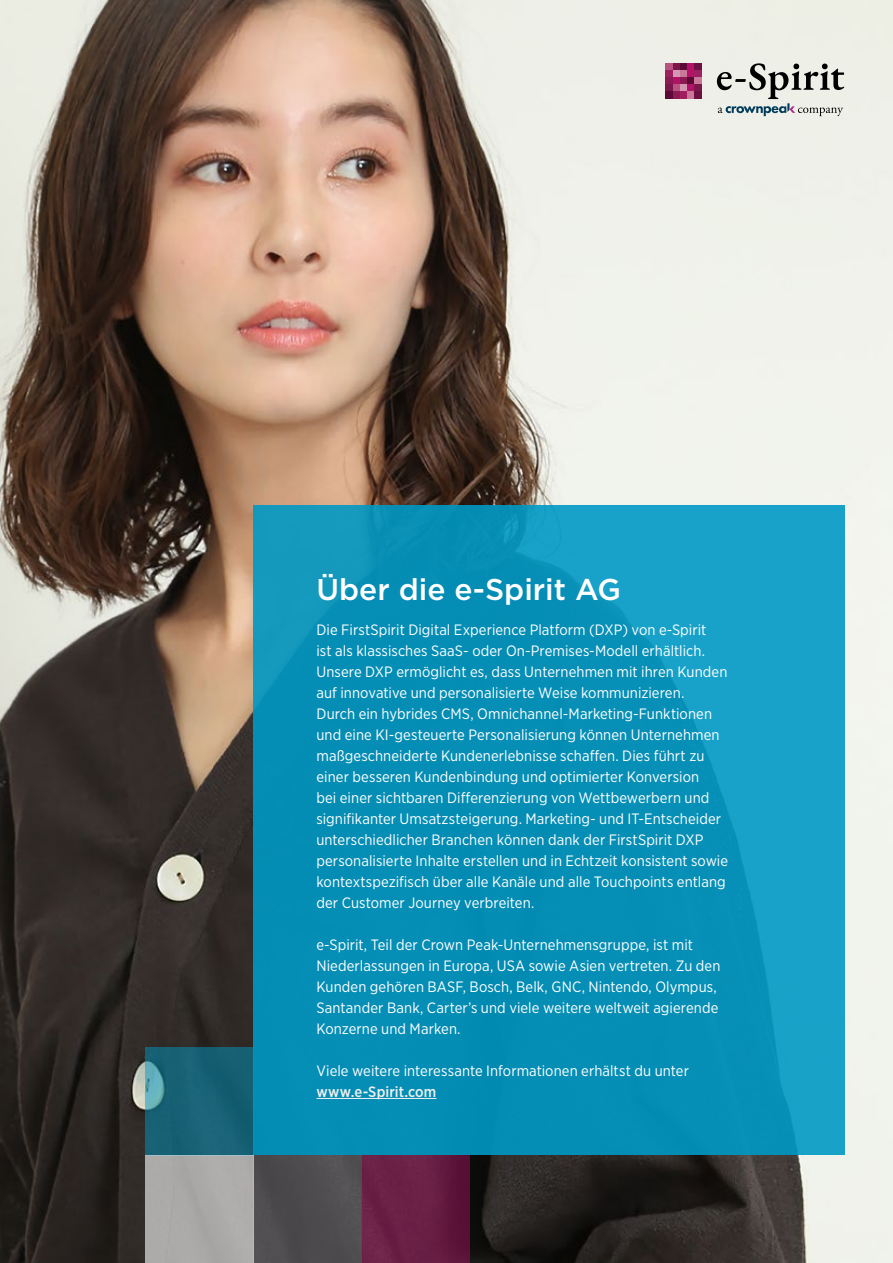
<style>
.page{position:relative;width:893px;height:1263px;background:#fff}
.page>*{position:absolute;margin:0;border:0;box-sizing:border-box;transform-origin:0 0}
.t1{font:500 30px "Gotham";color:#fff}
.t2{font:15px/21px "Gotham Narrow";letter-spacing:.005em;color:#fff}
.t3{font:500 15px "Gotham Narrow";letter-spacing:.01em;color:#f0f0f0}
</style>
<div class="page">
<img style="left:0;top:0;width:893px;height:1263px">
<svg style="left:253px;top:505px;width:592px;height:650px;background:#0a92b9"></svg>
<div style="left:253px;top:1155px;width:108px;height:108px;background:#4e4c4e"></div>
<svg style="left:145px;top:1047px;width:108px;height:108px;background:#1b6579"></svg>
<div style="left:361px;top:1155px;width:108px;height:108px;background:linear-gradient(to right,#71254b,#5d153a)"></div>
<div style="left:145px;top:1155px;width:108px;height:108px;background:#adaba9"></div>
<hr style="left:316px;top:1098px;width:120px;height:1px;background:#f0f0f0">
<div style="left:666px;top:63px;width:7px;height:8px;background:#b9537f"></div>
<div style="left:673px;top:63px;width:7px;height:8px;background:#7b174b"></div>
<div style="left:680px;top:63px;width:7px;height:8px;background:#5d0937"></div>
<div style="left:687px;top:63px;width:7px;height:8px;background:#b41269"></div>
<div style="left:694px;top:63px;width:7px;height:8px;background:#6b1041"></div>
<div style="left:666px;top:71px;width:7px;height:7px;background:#a01f60"></div>
<div style="left:673px;top:71px;width:7px;height:7px;background:#d496b0"></div>
<div style="left:680px;top:71px;width:7px;height:7px;background:#c9789a"></div>
<div style="left:687px;top:71px;width:7px;height:7px;background:#b41269"></div>
<div style="left:694px;top:71px;width:7px;height:7px;background:#a01f60"></div>
<div style="left:666px;top:78px;width:7px;height:7px;background:#8c1b54"></div>
<div style="left:673px;top:78px;width:7px;height:7px;background:#b41269"></div>
<div style="left:680px;top:78px;width:7px;height:7px;background:#8c1b54"></div>
<div style="left:687px;top:78px;width:7px;height:7px;background:#5d0937"></div>
<div style="left:694px;top:78px;width:7px;height:7px;background:#c9789a"></div>
<div style="left:666px;top:85px;width:7px;height:7px;background:#7b174b"></div>
<div style="left:673px;top:85px;width:7px;height:7px;background:#b9537f"></div>
<div style="left:680px;top:85px;width:7px;height:7px;background:#d496b0"></div>
<div style="left:687px;top:85px;width:7px;height:7px;background:#b41269"></div>
<div style="left:694px;top:85px;width:7px;height:7px;background:#7b174b"></div>
<div style="left:666px;top:92px;width:7px;height:7px;background:#5d0937"></div>
<div style="left:673px;top:92px;width:7px;height:7px;background:#8c1b54"></div>
<div style="left:680px;top:92px;width:7px;height:7px;background:#a01f60"></div>
<div style="left:687px;top:92px;width:7px;height:7px;background:#c9789a"></div>
<div style="left:694px;top:92px;width:7px;height:7px;background:#6b1041"></div>
<svg style="left:717px;top:63px;width:127px;height:53px;background:#babdb9"></svg>
<h1 class="t1" style="left:316px;top:570px;width:306px">Über die e-Spirit AG</h1>
<p class="t2" style="left:316px;top:619px;width:413px">Die FirstSpirit Digital Experience Platform (DXP) von e-Spirit<br>ist als klassisches SaaS- oder On-Premises-Modell erhältlich.<br>Unsere DXP ermöglicht es, dass Unternehmen mit ihren Kunden auf innovative und personalisierte Weise kommunizieren.<br>Durch ein hybrides CMS, Omnichannel-Marketing-Funktionen und eine KI-gesteuerte Personalisierung können Unternehmen maßgeschneiderte Kundenerlebnisse schaffen. Dies führt zu einer besseren Kundenbindung und optimierter Konversion<br>bei einer sichtbaren Differenzierung von Wettbewerbern und signifikanter Umsatzsteigerung. Marketing- und IT-Entscheider unterschiedlicher Branchen können dank der FirstSpirit DXP personalisierte Inhalte erstellen und in Echtzeit konsistent sowie kontextspezifisch über alle Kanäle und alle Touchpoints entlang der Customer Journey verbreiten.</p>
<p class="t2" style="left:316px;top:934px;width:406px">e-Spirit, Teil der Crown Peak-Unternehmensgruppe, ist mit Niederlassungen in Europa, USA sowie Asien vertreten. Zu den Kunden gehören BASF, Bosch, Belk, GNC, Nintendo, Olympus, Santander Bank, Carter’s und viele weitere weltweit agierende Konzerne und Marken.</p>
<p class="t2" style="left:316px;top:1060px;width:374px">Viele weitere interessante Informationen erhältst du unter</p>
<p class="t3" style="left:316px;top:1082px;width:121px">www.e-Spirit.com</p>
</div>
